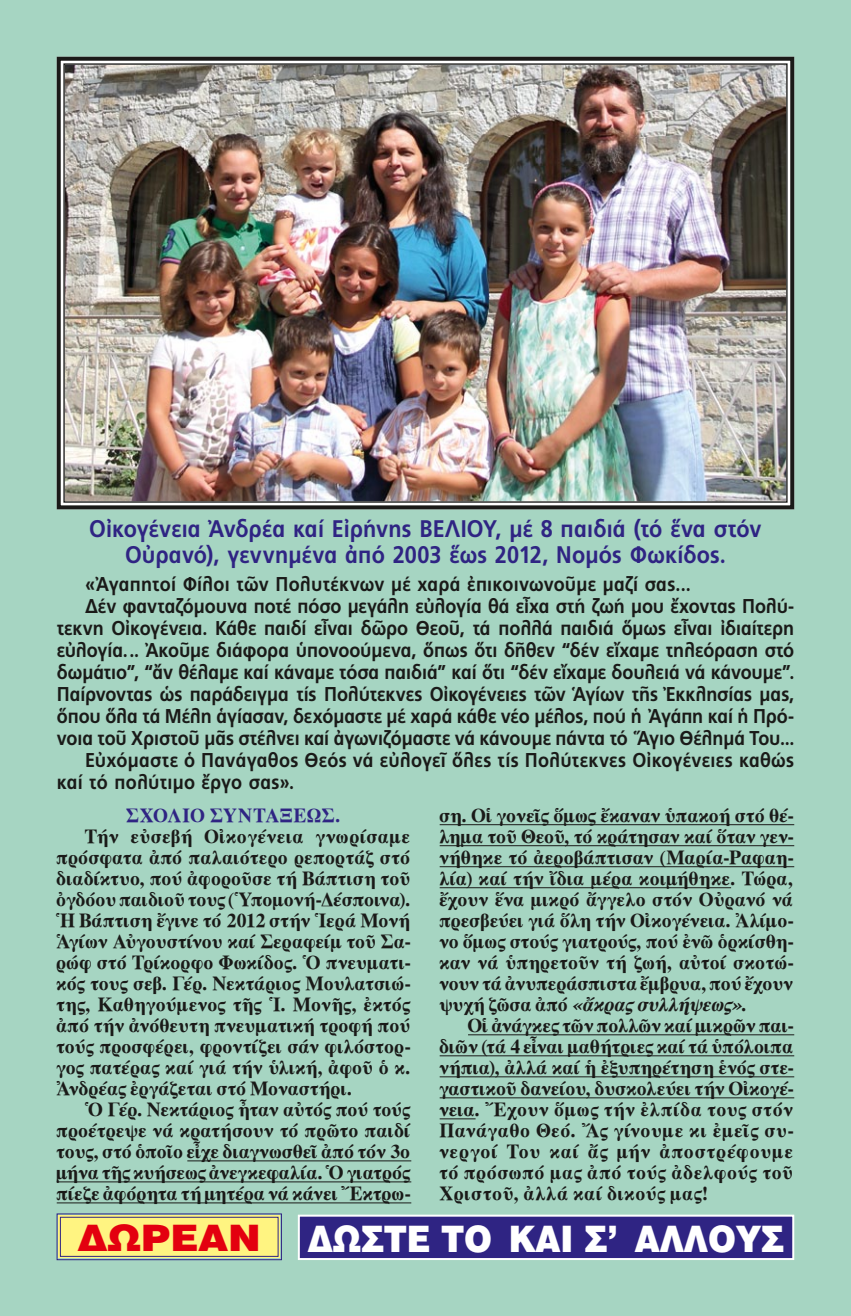
<style>
.page{position:relative;width:851px;height:1316px;background:#fff}
.page>*{position:absolute;margin:0;border:0;box-sizing:border-box;transform-origin:0 0}
.t1{font:36px "Helvetica S Black";color:#fff;scale:.93 1}
.t2{font:36px "Helvetica S Black";color:#e3000f;scale:1.1 1}
.t3{font:700 24px/26px "PF Catalog Poly";letter-spacing:.005em;color:#2f2483;text-align:center;scale:.9 1}
.t4{font:700 20px/21px "Mg Old Times UC Pol";letter-spacing:-.02em;color:#1a1a18;text-align:justify}
.t5{font:700 20px "PF Catalog Poly";color:#1a1a18;scale:.9 1}
.t6{font:700 20px "Mg Old Times UC Pol";letter-spacing:.01em;color:#2f2483}
.s1{font-style:italic}
</style>
<div class="page">
<div style="left:0;top:0;width:850px;height:1315px;background:#a6d5c2"></div>
<svg style="left:56px;top:1213px;width:226px;height:47px;background:#eae285"></svg>
<div style="left:60px;top:1216px;width:218px;height:40px;border:1px solid #2f2483"></div>
<div style="left:299px;top:1215px;width:494px;height:43px;background:#2f2483"></div>
<div style="left:298px;top:1214px;width:496px;height:45px;border:2px solid #fff"></div>
<img style="left:56px;top:56px;width:739px;height:454px">
<hr style="left:187px;top:1160px;width:224px;height:1px;background:#1a1a18">
<hr style="left:57px;top:1181px;width:354px;height:1px;background:#1a1a18">
<hr style="left:57px;top:1202px;width:354px;height:1px;background:#1a1a18">
<hr style="left:439px;top:824px;width:355px;height:1px;background:#1a1a18">
<hr style="left:439px;top:845px;width:355px;height:1px;background:#1a1a18">
<hr style="left:439px;top:866px;width:355px;height:1px;background:#1a1a18">
<hr style="left:439px;top:887px;width:292px;height:1px;background:#1a1a18">
<hr style="left:468px;top:1034px;width:326px;height:1px;background:#1a1a18">
<hr style="left:439px;top:1055px;width:355px;height:1px;background:#1a1a18">
<hr style="left:439px;top:1076px;width:355px;height:1px;background:#1a1a18">
<hr style="left:439px;top:1097px;width:355px;height:1px;background:#1a1a18">
<hr style="left:439px;top:1118px;width:36px;height:1px;background:#1a1a18">
<p class="t3" style="left:89px;top:516px;width:748px">Οἰκογένεια Ἀνδρέα καί Εἰρήνης ΒΕΛΙΟΥ, μέ 8 παιδιά (τό ἕνα στόν<br>Οὐρανό), γεννημένα ἀπό 2003 ἕως 2012, Νομός Φωκίδος.</p>
<p class="t5" style="left:85px;top:572px;width:674px">«Ἀγαπητοί Φίλοι τῶν Πολυτέκνων μέ χαρά ἐπικοινωνοῦμε μαζί σας...</p>
<p class="t5" style="left:85px;top:594px;width:789px">Δέν φανταζόμουνα ποτέ πόσο μεγάλη εὐλογία θά εἶχα στή ζωή μου ἔχοντας Πολύ-</p>
<p class="t5" style="left:57px;top:616px;width:820px">τεκνη Οἰκογένεια. Κάθε παιδί εἶναι δῶρο Θεοῦ, τά πολλά παιδιά ὅμως εἶναι ἰδιαίτερη</p>
<p class="t5" style="left:57px;top:638px;width:820px">εὐλογία... Ἀκοῦμε διάφορα ὑπονοούμενα, ὅπως ὅτι δῆθεν “δέν εἴχαμε τηλεόραση στό</p>
<p class="t5" style="left:57px;top:660px;width:820px">δωμάτιο”, “ἄν θέλαμε καί κάναμε τόσα παιδιά” καί ὅτι “δέν εἴχαμε δουλειά νά κάνουμε”.</p>
<p class="t5" style="left:57px;top:682px;width:820px">Παίρνοντας ὡς παράδειγμα τίς Πολύτεκνες Οἰκογένειες τῶν Ἁγίων τῆς Ἐκκλησίας μας,</p>
<p class="t5" style="left:57px;top:704px;width:820px">ὅπου ὅλα τά Μέλη ἁγίασαν, δεχόμαστε μέ χαρά κάθε νέο μέλος, πού ἡ Ἀγάπη καί ἡ Πρό-</p>
<p class="t5" style="left:57px;top:726px;width:821px">νοια τοῦ Χριστοῦ μᾶς στέλνει καί ἀγωνιζόμαστε νά κάνουμε πάντα τό Ἅγιο Θέλημά Του...</p>
<p class="t5" style="left:85px;top:748px;width:789px">Εὐχόμαστε ὁ Πανάγαθος Θεός νά εὐλογεῖ ὅλες τίς Πολύτεκνες Οἰκογένειες καθώς</p>
<p class="t5" style="left:57px;top:770px;width:265px">καί τό πολύτιμο ἔργο σας».</p>
<p class="t6" style="left:126px;top:804px;width:216px">ΣΧΟΛΙΟ ΣΥΝΤΑΞΕΩΣ.</p>
<p class="t4" style="left:57px;top:825px;width:356px;text-indent:28px">Τήν εὐσεβή Οἰκογένεια γνωρίσαμε πρόσφατα ἀπό παλαιότερο ρεπορτάζ στό διαδίκτυο, πού ἀφοροῦσε τή Βάπτιση τοῦ ὀγδόου παιδιοῦ τους (Ὑπομονή-Δέσποινα).<br>Ἡ Βάπτιση ἔγινε τό 2012 στήν Ἱερά Μονή Ἁγίων Αὐγουστίνου καί Σεραφείμ τοῦ Σα&shy;ρώφ στό Τρίκορφο Φωκίδος. Ὁ πνευματι&shy;κός τους σεβ. Γέρ. Νεκτάριος Μουλατσιώ&shy;της, Καθηγούμενος τῆς Ἱ. Μονῆς, ἐκτός ἀπό τήν ἀνόθευτη πνευματική τροφή πού τούς προσφέρει, φροντίζει σάν φιλόστορ&shy;γος πατέρας καί γιά τήν ὑλική, ἀφοῦ ὁ κ.<br>Ἀνδρέας ἐργάζεται στό Μοναστήρι.</p>
<p class="t4" style="left:57px;top:1098px;width:356px;text-indent:28px">Ὁ Γέρ. Νεκτάριος ἦταν αὐτός πού τούς προέτρεψε νά κρατήσουν τό πρῶτο παιδί τους, στό ὁποῖο εἶχε διαγνωσθεῖ ἀπό τόν 3ο μήνα τῆς κυήσεως ἀνεγκεφαλία. Ὁ γιατρός πίεζε ἀφόρητα τή μητέρα νά κάνει Ἔκτρω-</p>
<p class="t4" style="left:439px;top:804px;width:356px">ση. Οἱ γονεῖς ὅμως ἔκαναν ὑπακοή στό θέ&shy;λημα τοῦ Θεοῦ, τό κράτησαν καί ὅταν γεν&shy;νήθηκε τό ἀεροβάπτισαν (Μαρία-Ραφαη&shy;λία) καί τήν ἴδια μέρα κοιμήθηκε. Τώρα, ἔχουν ἕνα μικρό ἄγγελο στόν Οὐρανό νά πρεσβεύει γιά ὅλη τήν Οἰκογένεια. Ἀλίμο&shy;νο ὅμως στούς γιατρούς, πού ἐνῶ ὁρκίσθη&shy;καν νά ὑπηρετοῦν τή ζωή, αὐτοί σκοτώ&shy;νουν τά ἀνυπεράσπιστα ἔμβρυα, πού ἔχουν ψυχή ζῶσα ἀπό <span class="s1">«ἄκρας συλλήψεως»</span>.</p>
<p class="t4" style="left:439px;top:1014px;width:356px;text-indent:28px">Οἱ ἀνάγκες τῶν πολλῶν καί μικρῶν παι&shy;διῶν (τά 4 εἶναι μαθήτριες καί τά ὑπόλοιπα νήπια), ἀλλά καί ἡ ἐξυπηρέτηση ἑνός στε&shy;γαστικοῦ δανείου, δυσκολεύει τήν Οἰκογέ&shy;νεια. Ἔχουν ὅμως τήν ἐλπίδα τους στόν Πανάγαθο Θεό. Ἄς γίνουμε κι ἐμεῖς συ&shy;νεργοί Του καί ἄς μήν ἀποστρέφουμε τό πρόσωπό μας ἀπό τούς ἀδελφούς τοῦ Χριστοῦ, ἀλλά καί δικούς μας!</p>
<h1 class="t2" style="left:78px;top:1216px;width:168px">ΔΩΡΕΑΝ</h1>
<h1 class="t1" style="left:308px;top:1216px;width:513px">ΔΩΣΤΕ ΤΟ ΚΑΙ Σ’ ΑΛΛΟΥΣ</h1>
</div>
